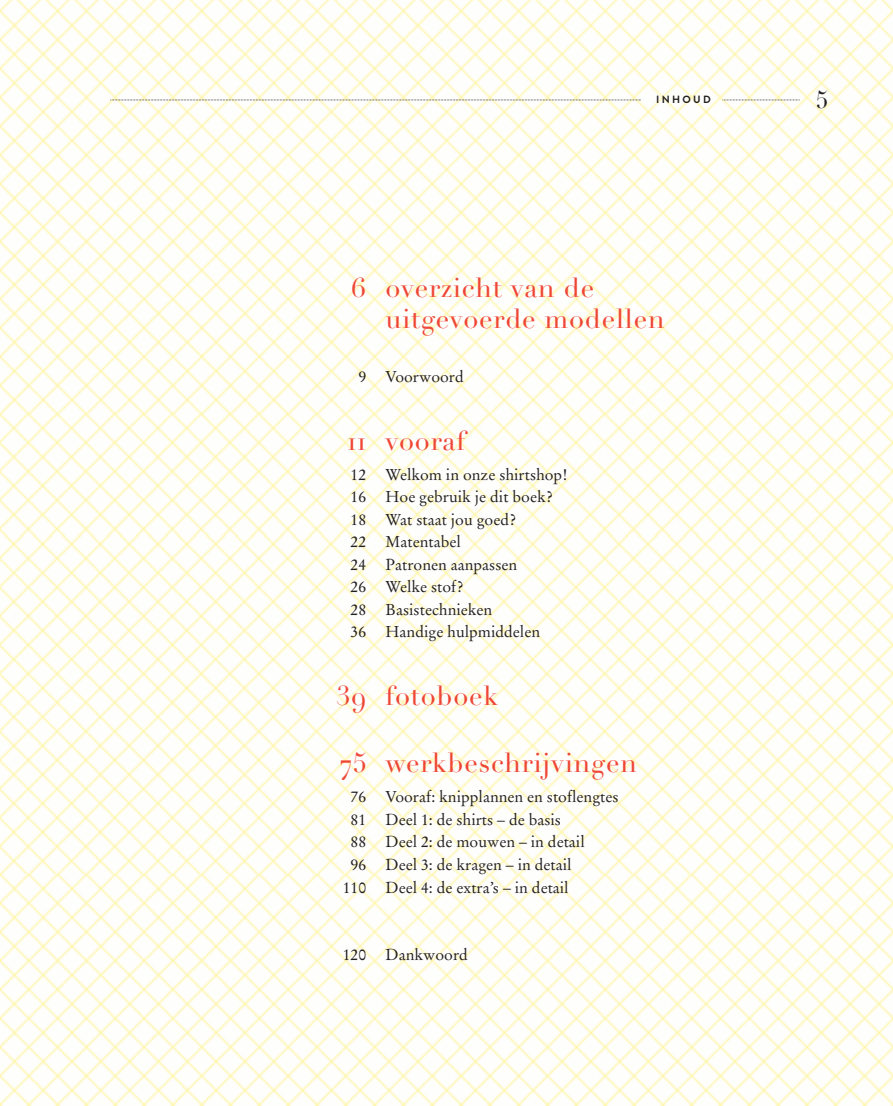
<style>
.page{position:relative;width:893px;height:1106px;background:#fff}
.page>*{position:absolute;margin:0;border:0;box-sizing:border-box;transform-origin:0 0}
.t1{font:27px/31.5px "Didot";letter-spacing:.03em;color:#ef4635}
.t2{font:24px "Didot";color:#231f20}
.t3{font:15.75px/22.5px "Stempel Garamond";color:#231f20}
.t4{font:700 10.5px "Brandon Grotesque";letter-spacing:.22em;color:#231f20}
</style>
<div class="page">
<img style="left:0;top:0;width:893px;height:1106px">
<svg style="left:722px;top:100px;width:78px;height:1px"></svg>
<svg style="left:110px;top:100px;width:531px;height:1px"></svg>
<p class="t4" style="left:656px;top:93px;width:56px">INHOUD</p>
<h2 class="t2" style="left:816px;top:90px;width:13px">5</h2>
<h1 class="t1" style="left:351px;top:275px;width:17px">6</h1>
<p class="t3" style="left:358px;top:367px;width:9px">9</p>
<h1 class="t1" style="left:347px;top:428px;width:20px">11</h1>
<p class="t3" style="left:351px;top:464px;width:17px;text-align:justify">12<br>16<br>18<br>22<br>24<br>26<br>28<br>36</p>
<h1 class="t1" style="left:336px;top:683px;width:31px">39</h1>
<h1 class="t1" style="left:340px;top:750px;width:28px">75</h1>
<p class="t3" style="left:343px;top:787px;width:25px;text-align:center">76<br>81<br>88<br>96<br>110</p>
<h1 class="t1" style="left:386px;top:275px;width:280px">overzicht van de uitgevoerde modellen</h1>
<p class="t3" style="left:386px;top:367px;width:80px">Voorwoord</p>
<h1 class="t1" style="left:386px;top:428px;width:81px">vooraf</h1>
<p class="t3" style="left:386px;top:464px;width:184px">Welkom in onze shirtshop!<br>Hoe gebruik je dit boek?<br>Wat staat jou goed?<br>Matentabel<br>Patronen aanpassen<br>Welke stof?<br>Basistechnieken<br>Handige hulpmiddelen</p>
<h1 class="t1" style="left:386px;top:683px;width:114px">fotoboek</h1>
<h1 class="t1" style="left:386px;top:750px;width:253px">werkbeschrijvingen</h1>
<p class="t3" style="left:386px;top:787px;width:234px">Vooraf: knipplannen en stoflengtes<br>Deel 1: de shirts – de basis<br>Deel 2: de mouwen – in detail<br>Deel 3: de kragen – in detail<br>Deel 4: de extra’s – in detail</p>
<p class="t3" style="left:343px;top:944px;width:25px">120</p>
<p class="t3" style="left:386px;top:944px;width:84px">Dankwoord</p>
</div>
